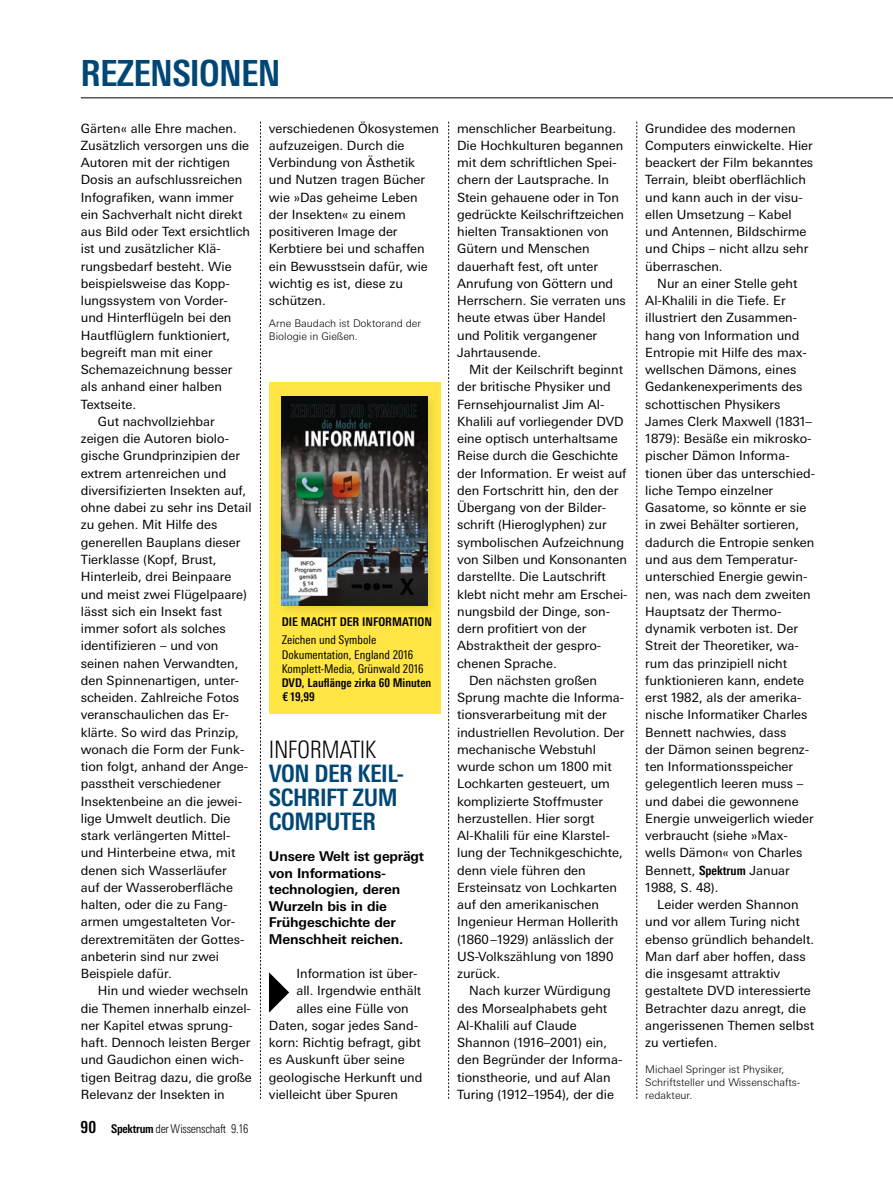
<style>
.page{position:relative;width:893px;height:1191px;background:#fff}
.page>*{position:absolute;margin:0;border:0;box-sizing:border-box;transform-origin:0 0}
.Rubrik_Folgeseiten{font:700 condensed 36px "Univers Next Pro";letter-spacing:-.02em;color:#004776}
.REZENSIONEN_Uebersch{font:700 condensed 24px/24px "Univers Next Pro";letter-spacing:-.02em;color:#004776}
.REZENSIONEN_Dachzeil{font:300 condensed 24px "Univers Next Pro";letter-spacing:-.02em;color:#000}
.FORSCHUNG_AKTUELL_Vo{font:700 13.5px/16.5px "Univers Next Pro";letter-spacing:-.01em;color:#000}
.Grundtext_mit_Einzug{font:12.75px/17.2px "Univers Next Pro";color:#000}
.Grundtext_Initial_Dr{font:12.75px/17.2px "Univers Next Pro";color:#000}
.REZENSIONEN_Grundtex{font:condensed 12px "Univers Next Pro";color:#000}
.REZENSIONEN_Grundtex-2{font:700 condensed 12px "Univers Next Pro";color:#000}
.t1{font:300 condensed 12px "Univers Next Pro";letter-spacing:-.025em;color:#000}
.REZENSIONEN_Titel_Bu{font:700 condensed 12px "Univers Next Pro";color:#000}
.Grundtext_mit_Einzug-2{font:300 10.5px/12.8px "Univers Next Pro";color:#000}
.s1{font-weight:700;font-size:16.5px}
.s2{font-weight:700}
.s3{font-weight:700;font-stretch:condensed}
</style>
<div class="page">
<hr style="left:81px;top:98px;width:812px;height:1px;background:#000">
<div style="left:269px;top:382px;width:171px;height:332px;background:#ffe642"></div>
<div style="left:276px;top:391px;width:162px;height:226px;background:#000;opacity:.1"></div>
<img style="left:282px;top:396px;width:145px;height:209px">
<svg style="left:636px;top:122px;width:1px;height:977px"></svg>
<svg style="left:448px;top:122px;width:1px;height:977px"></svg>
<svg style="left:260px;top:122px;width:1px;height:977px"></svg>
<p class="Rubrik_Folgeseiten" style="left:80px;top:52px;width:202px">REZENSIONEN</p>
<p class="Grundtext_mit_Einzug" style="left:81px;top:119px;width:171px">Gärten« alle Ehre machen.<br>Zusätzlich versorgen uns die<br>Autoren mit der richtigen<br>Dosis an aufschlussreichen<br>Infografiken, wann immer ein Sachverhalt nicht direkt aus Bild oder Text ersichtlich ist und zusätzlicher Klä&shy;rungsbedarf besteht. Wie beispielsweise das Kopp&shy;lungssystem von Vorder&shy;und Hinterflügeln bei den<br>Hautflüglern funktioniert, begreift man mit einer<br>Schemazeichnung besser als anhand einer halben<br>Textseite.</p>
<p class="Grundtext_mit_Einzug" style="left:81px;top:413px;width:172px;text-indent:17px">Gut nachvollziehbar zeigen die Autoren biolo&shy;gische Grundprinzipien der extrem artenreichen und diversifizierten Insekten auf, ohne dabei zu sehr ins Detail zu gehen. Mit Hilfe des generellen Bauplans dieser<br>Tierklasse (Kopf, Brust,<br>Hinterleib, drei Beinpaare und meist zwei Flügelpaare) lässt sich ein Insekt fast immer sofort als solches identifizieren – und von seinen nahen Verwandten, den Spinnenartigen, unter&shy;scheiden. Zahlreiche Fotos veranschaulichen das Er&shy;klärte. So wird das Prinzip, wonach die Form der Funk&shy;tion folgt, anhand der Ange&shy;passtheit verschiedener<br>Insektenbeine an die jewei&shy;lige Umwelt deutlich. Die stark verlängerten Mittel&shy;und Hinterbeine etwa, mit denen sich Wasserläufer<br>auf der Wasseroberfläche halten, oder die zu Fang&shy;armen umgestalteten Vor&shy;derextremitäten der Gottes&shy;anbeterin sind nur zwei<br>Beispiele dafür.</p>
<p class="Grundtext_mit_Einzug" style="left:81px;top:982px;width:173px;text-indent:17px">Hin und wieder wechseln die Themen innerhalb einzel&shy;ner Kapitel etwas sprung&shy;haft. Dennoch leisten Berger und Gaudichon einen wich&shy;tigen Beitrag dazu, die große<br>Relevanz der Insekten in</p>
<p class="Grundtext_mit_Einzug" style="left:269px;top:119px;width:172px">verschiedenen Ökosystemen aufzuzeigen. Durch die<br>Verbindung von Ästhetik und Nutzen tragen Bücher wie »Das geheime Leben der Insekten« zu einem positiveren Image der<br>Kerbtiere bei und schaffen ein Bewusstsein dafür, wie wichtig es ist, diese zu schützen.</p>
<p class="Grundtext_mit_Einzug-2" style="left:269px;top:316px;width:154px">Arne Baudach ist Doktorand der<br>Biologie in Gießen.</p>
<p class="REZENSIONEN_Titel_Bu" style="left:282px;top:614px;width:152px">DIE MACHT DER INFORMATION</p>
<p class="REZENSIONEN_Grundtex" style="left:282px;top:633px;width:96px">Zeichen und Symbole</p>
<p class="REZENSIONEN_Grundtex" style="left:282px;top:647px;width:133px">Dokumentation, England 2016</p>
<p class="REZENSIONEN_Grundtex" style="left:282px;top:661px;width:143px">Komplett-Media, Grünwald 2016</p>
<p class="REZENSIONEN_Grundtex-2" style="left:282px;top:676px;width:151px">DVD, Lauflänge zirka 60 Minuten</p>
<p class="REZENSIONEN_Grundtex-2" style="left:282px;top:690px;width:35px">€ 19,99</p>
<p class="REZENSIONEN_Dachzeil" style="left:269px;top:735px;width:109px">INFORMATIK</p>
<p class="REZENSIONEN_Uebersch" style="left:269px;top:761px;width:137px">VON DER KEIL-<br>SCHRIFT ZUM<br>COMPUTER</p>
<p class="FORSCHUNG_AKTUELL_Vo" style="left:269px;top:848px;width:157px">Unsere Welt ist geprägt von Informations&shy;technologien, deren<br>Wurzeln bis in die<br>Frühgeschichte der<br>Menschheit reichen.</p>
<p class="Grundtext_Initial_Dr" style="left:296px;top:965px;width:122px">Information ist über-</p>
<p class="Grundtext_Initial_Dr" style="left:296px;top:982px;width:126px">all. Irgendwie enthält</p>
<p class="Grundtext_Initial_Dr" style="left:296px;top:999px;width:114px">alles eine Fülle von</p>
<p class="Grundtext_Initial_Dr" style="left:269px;top:1016px;width:151px">Daten, sogar jedes Sand-</p>
<p class="Grundtext_Initial_Dr" style="left:269px;top:1034px;width:153px">korn: Richtig befragt, gibt</p>
<p class="Grundtext_Initial_Dr" style="left:269px;top:1051px;width:137px">es Auskunft über seine</p>
<p class="Grundtext_Initial_Dr" style="left:269px;top:1068px;width:155px">geologische Herkunft und</p>
<p class="Grundtext_Initial_Dr" style="left:269px;top:1085px;width:130px">vielleicht über Spuren</p>
<p class="t1" style="left:81px;top:1122px;width:169px"><span class="s1">90</span> <span class="s2">Spektrum</span> der Wissenschaft 9.16</p>
<p class="Grundtext_Initial_Dr" style="left:457px;top:119px;width:170px">menschlicher Bearbeitung.<br>Die Hochkulturen begannen mit dem schriftlichen Spei&shy;chern der Lautsprache. In<br>Stein gehauene oder in Ton gedrückte Keilschriftzeichen hielten Transaktionen von<br>Gütern und Menschen dauerhaft fest, oft unter<br>Anrufung von Göttern und<br>Herrschern. Sie verraten uns heute etwas über Handel und Politik vergangener<br>Jahrtausende.</p>
<p class="Grundtext_mit_Einzug" style="left:457px;top:361px;width:172px;text-indent:12px">Mit der Keilschrift beginnt der britische Physiker und<br>Fernsehjournalist Jim Al-<br>Khalili auf vorliegender DVD eine optisch unterhaltsame<br>Reise durch die Geschichte der Information. Er weist auf den Fortschritt hin, den der<br>Übergang von der Bilder&shy;schrift (Hieroglyphen) zur symbolischen Aufzeichnung von Silben und Konsonanten darstellte. Die Lautschrift klebt nicht mehr am Erschei&shy;nungsbild der Dinge, son&shy;dern profitiert von der<br>Abstraktheit der gespro&shy;chenen Sprache.</p>
<p class="Grundtext_mit_Einzug" style="left:457px;top:671px;width:169px;text-indent:12px">Den nächsten großen<br>Sprung machte die Informa&shy;tionsverarbeitung mit der industriellen Revolution. Der mechanische Webstuhl wurde schon um 1800 mit<br>Lochkarten gesteuert, um komplizierte Stoffmuster herzustellen. Hier sorgt<br>Al-Khalili für eine Klarstel&shy;lung der Technikgeschichte, denn viele führen den<br>Ersteinsatz von Lochkarten auf den amerikanischen<br>Ingenieur Herman Hollerith (1860–1929) anlässlich der<br>US-Volkszählung von 1890 zurück.</p>
<p class="Grundtext_mit_Einzug" style="left:457px;top:982px;width:167px;text-indent:12px">Nach kurzer Würdigung des Morsealphabets geht<br>Al-Khalili auf Claude<br>Shannon (1916–2001) ein, den Begründer der Informa&shy;tionstheorie, und auf Alan<br>Turing (1912–1954), der die</p>
<p class="Grundtext_mit_Einzug" style="left:645px;top:119px;width:170px">Grundidee des modernen<br>Computers einwickelte. Hier beackert der Film bekanntes<br>Terrain, bleibt oberflächlich und kann auch in der visu&shy;ellen Umsetzung – Kabel und Antennen, Bildschirme und Chips – nicht allzu sehr überraschen.</p>
<p class="Grundtext_mit_Einzug" style="left:645px;top:275px;width:171px;text-indent:12px">Nur an einer Stelle geht<br>Al-Khalili in die Tiefe. Er illustriert den Zusammen&shy;hang von Information und<br>Entropie mit Hilfe des max&shy;wellschen Dämons, eines<br>Gedankenexperiments des schottischen Physikers<br>James Clerk Maxwell (1831–<br>1879): Besäße ein mikrosko&shy;pischer Dämon Informa&shy;tionen über das unterschied&shy;liche Tempo einzelner<br>Gasatome, so könnte er sie in zwei Behälter sortieren, dadurch die Entropie senken und aus dem Temperatur&shy;unterschied Energie gewin&shy;nen, was nach dem zweiten<br>Hauptsatz der Thermo&shy;dynamik verboten ist. Der<br>Streit der Theoretiker, wa&shy;rum das prinzipiell nicht funktionieren kann, endete erst 1982, als der amerika&shy;nische Informatiker Charles<br>Bennett nachwies, dass<br>der Dämon seinen begrenz&shy;ten Informationsspeicher gelegentlich leeren muss – und dabei die gewonnene<br>Energie unweigerlich wieder verbraucht (siehe »Max&shy;wells Dämon« von Charles<br>Bennett, <span class="s3">Spektrum</span> Januar<br>1988, S. 48).</p>
<p class="Grundtext_mit_Einzug" style="left:645px;top:896px;width:170px;text-indent:12px">Leider werden Shannon und vor allem Turing nicht ebenso gründlich behandelt.<br>Man darf aber hoffen, dass die insgesamt attraktiv gestaltete DVD interessierte<br>Betrachter dazu anregt, die angerissenen Themen selbst zu vertiefen.</p>
<p class="Grundtext_mit_Einzug-2" style="left:645px;top:1063px;width:157px">Michael Springer ist Physiker,<br>Schriftsteller und Wissenschafts&shy;redakteur.</p>
</div>
